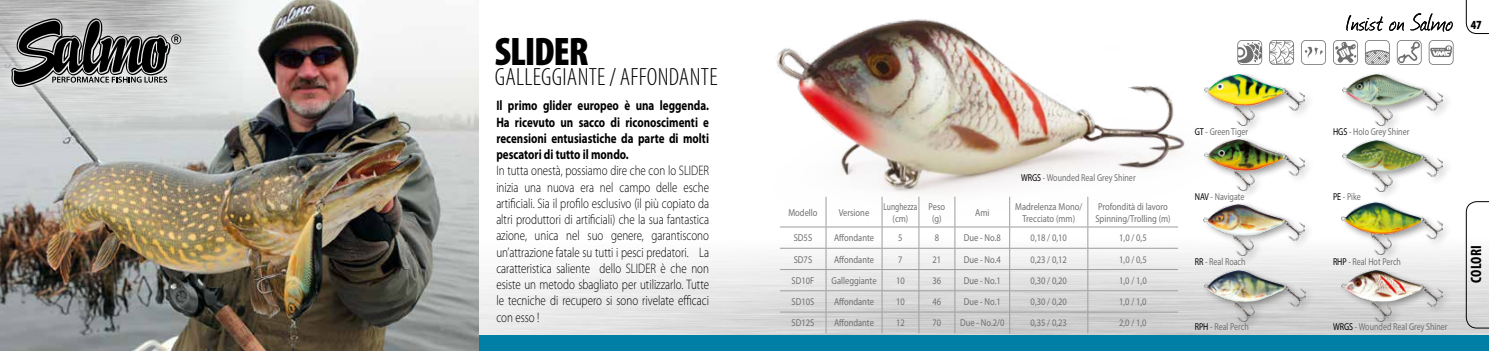
<style>
.page{position:relative;width:1489px;height:351px;background:#fff}
.page>*{position:absolute;margin:0;border:0;box-sizing:border-box;transform-origin:0 0}
.t1{font:900 condensed 40px "Myriad Pro";letter-spacing:-.03em;color:#000}
.t2{font:300 condensed 25px "Myriad Pro";letter-spacing:.01em;color:#000}
.t3{font:700 condensed 15px "Myriad Pro";letter-spacing:.02em;color:#000}
.t4{font:300 13.75px/16.2px "Myriad Pro";color:#000;text-align:justify;scale:.8 1}
.t5{font:700 13.75px/16.2px "Myriad Pro";color:#000;text-align:justify;scale:.8 1}
.t6{font:900 condensed 12.5px "Myriad Pro";color:#000}
.t7{font:10px/12px "Myriad Pro";color:#706f6f;text-align:center;scale:.85 1}
.t8{font:10px "Myriad Pro";color:#706f6f;scale:.8 1}
.t9{font:10px/12px "Myriad Pro";color:#706f6f;text-align:center;scale:.75 1}
.s1{color:#000}
</style>
<div class="page">
<img style="left:478px;top:237px;width:1010px;height:98px">
<svg style="left:1346px;top:15px;width:36px;height:16px"></svg>
<svg style="left:1389px;top:22px;width:14px;height:9px"></svg>
<svg style="left:1410px;top:13px;width:42px;height:19px"></svg>
<svg style="left:1465px;top:0;width:23px;height:34px"></svg>
<div style="left:0;top:335px;width:1488px;height:16px;background:#007fa6"></div>
<img style="left:0;top:0;width:478px;height:351px">
<img style="left:0;top:0;width:314px;height:326px">
<div style="left:0;top:3px;width:197px;height:100px;background:#fff;opacity:.75"></div>
<svg style="left:11px;top:18px;width:170px;height:69px;background:#787878"></svg>
<svg style="left:1465px;top:201px;width:23px;height:127px"></svg>
<svg style="left:1365px;top:40px;width:24px;height:25px"></svg>
<svg style="left:1396px;top:40px;width:25px;height:25px"></svg>
<svg style="left:1428px;top:40px;width:25px;height:25px"></svg>
<svg style="left:1237px;top:40px;width:24px;height:25px"></svg>
<svg style="left:1333px;top:40px;width:24px;height:25px"></svg>
<svg style="left:1301px;top:40px;width:24px;height:25px"></svg>
<svg style="left:1269px;top:40px;width:24px;height:25px"></svg>
<div style="left:1338px;top:267px;width:114px;height:64px;background:#000;opacity:.4"></div>
<img style="left:1341px;top:270px;width:101px;height:51px">
<div style="left:1200px;top:201px;width:113px;height:64px;background:#000;opacity:.4"></div>
<img style="left:1226px;top:204px;width:77px;height:51px">
<div style="left:1201px;top:267px;width:113px;height:64px;background:#000;opacity:.4"></div>
<img style="left:1204px;top:270px;width:100px;height:51px">
<div style="left:1338px;top:200px;width:114px;height:63px;background:#f3f3f3"></div>
<img style="left:1341px;top:203px;width:101px;height:51px">
<div style="left:1339px;top:137px;width:113px;height:64px;background:#fff"></div>
<img style="left:1342px;top:140px;width:100px;height:51px">
<div style="left:1201px;top:72px;width:113px;height:63px;background:#000;opacity:.4"></div>
<img style="left:1226px;top:74px;width:78px;height:51px">
<img style="left:1342px;top:74px;width:100px;height:51px">
<img style="left:1226px;top:139px;width:78px;height:51px">
<img style="left:733px;top:19px;width:493px;height:245px">
<hr style="left:825px;top:197px;width:1px;height:30px;background:#9d9d9c">
<hr style="left:881px;top:197px;width:1px;height:30px;background:#9d9d9c">
<hr style="left:918px;top:197px;width:1px;height:30px;background:#9d9d9c">
<hr style="left:954px;top:197px;width:1px;height:30px;background:#9d9d9c">
<hr style="left:1009px;top:197px;width:1px;height:30px;background:#9d9d9c">
<hr style="left:1087px;top:197px;width:1px;height:30px;background:#9d9d9c">
<hr style="left:780px;top:227px;width:46px;height:1px;background:#9d9d9c">
<hr style="left:826px;top:227px;width:56px;height:1px;background:#9d9d9c">
<hr style="left:882px;top:227px;width:36px;height:1px;background:#9d9d9c">
<hr style="left:918px;top:227px;width:36px;height:1px;background:#9d9d9c">
<hr style="left:954px;top:227px;width:55px;height:1px;background:#9d9d9c">
<hr style="left:1009px;top:227px;width:78px;height:1px;background:#9d9d9c">
<hr style="left:1087px;top:227px;width:90px;height:1px;background:#9d9d9c">
<hr style="left:780px;top:248px;width:46px;height:1px;background:#9d9d9c">
<hr style="left:826px;top:248px;width:56px;height:1px;background:#9d9d9c">
<hr style="left:882px;top:248px;width:36px;height:1px;background:#9d9d9c">
<hr style="left:918px;top:248px;width:36px;height:1px;background:#9d9d9c">
<hr style="left:954px;top:248px;width:55px;height:1px;background:#9d9d9c">
<hr style="left:1009px;top:248px;width:78px;height:1px;background:#9d9d9c">
<hr style="left:1087px;top:248px;width:90px;height:1px;background:#9d9d9c">
<hr style="left:780px;top:269px;width:46px;height:1px;background:#9d9d9c">
<hr style="left:826px;top:269px;width:56px;height:1px;background:#9d9d9c">
<hr style="left:882px;top:269px;width:36px;height:1px;background:#9d9d9c">
<hr style="left:918px;top:269px;width:36px;height:1px;background:#9d9d9c">
<hr style="left:954px;top:269px;width:55px;height:1px;background:#9d9d9c">
<hr style="left:1009px;top:269px;width:78px;height:1px;background:#9d9d9c">
<hr style="left:1087px;top:269px;width:90px;height:1px;background:#9d9d9c">
<hr style="left:780px;top:290px;width:46px;height:1px;background:#9d9d9c">
<hr style="left:826px;top:290px;width:56px;height:1px;background:#9d9d9c">
<hr style="left:882px;top:290px;width:36px;height:1px;background:#9d9d9c">
<hr style="left:918px;top:290px;width:36px;height:1px;background:#9d9d9c">
<hr style="left:954px;top:290px;width:55px;height:1px;background:#9d9d9c">
<hr style="left:1009px;top:290px;width:78px;height:1px;background:#9d9d9c">
<hr style="left:1087px;top:290px;width:90px;height:1px;background:#9d9d9c">
<hr style="left:780px;top:312px;width:46px;height:1px;background:#9d9d9c">
<hr style="left:826px;top:312px;width:56px;height:1px;background:#9d9d9c">
<svg style="left:825px;top:227px;width:1px;height:106px"></svg>
<hr style="left:882px;top:312px;width:36px;height:1px;background:#9d9d9c">
<svg style="left:881px;top:227px;width:1px;height:106px"></svg>
<hr style="left:918px;top:312px;width:36px;height:1px;background:#9d9d9c">
<svg style="left:918px;top:227px;width:1px;height:106px"></svg>
<hr style="left:954px;top:312px;width:55px;height:1px;background:#9d9d9c">
<svg style="left:954px;top:227px;width:1px;height:106px"></svg>
<hr style="left:1009px;top:312px;width:78px;height:1px;background:#9d9d9c">
<svg style="left:1009px;top:227px;width:1px;height:106px"></svg>
<hr style="left:1087px;top:312px;width:90px;height:1px;background:#9d9d9c">
<svg style="left:1087px;top:227px;width:1px;height:106px"></svg>
<h1 class="t1" style="left:495px;top:30px;width:95px">SLIDER</h1>
<h2 class="t2" style="left:495px;top:62px;width:224px">GALLEGGIANTE / AFFONDANTE</h2>
<p class="t5" style="left:496px;top:98px;width:267px">Il primo glider europeo è una leggenda.<br>Ha ricevuto un sacco di riconoscimenti e recensioni entusiastiche da parte di molti pescatori di tutto il mondo.</p>
<p class="t4" style="left:496px;top:163px;width:267px">In tutta onestà, possiamo dire che con lo SLIDER inizia una nuova era nel campo delle esche artificiali. Sia il profilo esclusivo (il più copiato da altri produttori di artificiali) che la sua fantastica azione, unica nel suo genere, garantiscono un’attrazione fatale su tutti i pesci predatori. La caratteristica saliente dello SLIDER è che non esiste un metodo sbagliato per utilizzarlo. Tutte le tecniche di recupero si sono rivelate efficaci con esso !</p>
<p class="t8" style="left:1020px;top:172px;width:145px"><span class="s1">WRGS</span> - Wounded Real Grey Shiner</p>
<p class="t7" style="left:788px;top:206px;width:36px">Modello</p>
<p class="t7" style="left:838px;top:206px;width:37px">Versione</p>
<p class="t9" style="left:883px;top:200px;width:47px">Lunghezza (cm)</p>
<p class="t7" style="left:928px;top:200px;width:21px">Peso (g)</p>
<p class="t7" style="left:975px;top:206px;width:18px">Ami</p>
<p class="t7" style="left:1015px;top:200px;width:80px">Madrelenza Mono/<br>Trecciato (mm)</p>
<p class="t7" style="left:1095px;top:200px;width:90px;text-align:left">Profondità di lavoro<br>Spinning/Trolling (m)</p>
<p class="t7" style="left:793px;top:232px;width:23px">SD5S</p>
<p class="t7" style="left:834px;top:232px;width:49px">Affondante</p>
<p class="t7" style="left:898px;top:232px;width:7px">5</p>
<p class="t7" style="left:934px;top:232px;width:7px">8</p>
<p class="t7" style="left:963px;top:232px;width:45px">Due - No.8</p>
<p class="t7" style="left:1030px;top:232px;width:44px">0,18 / 0,10</p>
<p class="t7" style="left:1119px;top:232px;width:34px">1,0 / 0,5</p>
<p class="t7" style="left:793px;top:253px;width:23px">SD7S</p>
<p class="t7" style="left:834px;top:253px;width:49px">Affondante</p>
<p class="t7" style="left:898px;top:253px;width:7px">7</p>
<p class="t7" style="left:932px;top:253px;width:12px">21</p>
<p class="t7" style="left:963px;top:253px;width:45px">Due - No.4</p>
<p class="t7" style="left:1030px;top:253px;width:44px">0,23 / 0,12</p>
<p class="t7" style="left:1119px;top:253px;width:34px">1,0 / 0,5</p>
<p class="t7" style="left:791px;top:274px;width:28px">SD10F</p>
<p class="t7" style="left:831px;top:274px;width:55px">Galleggiante</p>
<p class="t7" style="left:896px;top:274px;width:12px">10</p>
<p class="t7" style="left:932px;top:274px;width:12px">36</p>
<p class="t7" style="left:963px;top:274px;width:45px">Due - No.1</p>
<p class="t7" style="left:1030px;top:274px;width:44px">0,30 / 0,20</p>
<p class="t7" style="left:1119px;top:274px;width:34px">1,0 / 1,0</p>
<p class="t7" style="left:791px;top:296px;width:28px">SD10S</p>
<p class="t7" style="left:834px;top:296px;width:49px">Affondante</p>
<p class="t7" style="left:896px;top:296px;width:12px">10</p>
<p class="t7" style="left:932px;top:296px;width:12px">46</p>
<p class="t7" style="left:963px;top:296px;width:45px">Due - No.1</p>
<p class="t7" style="left:1030px;top:296px;width:44px">0,30 / 0,20</p>
<p class="t7" style="left:1119px;top:296px;width:34px">1,0 / 1,0</p>
<p class="t7" style="left:791px;top:317px;width:28px">SD12S</p>
<p class="t7" style="left:834px;top:317px;width:49px">Affondante</p>
<p class="t7" style="left:896px;top:317px;width:12px">12</p>
<p class="t7" style="left:932px;top:317px;width:12px">70</p>
<p class="t7" style="left:960px;top:317px;width:54px">Due - No.2/0</p>
<p class="t7" style="left:1030px;top:317px;width:44px">0,35 / 0,23</p>
<p class="t7" style="left:1119px;top:317px;width:34px">2,0 / 1,0</p>
<p class="t8" style="left:1194px;top:125px;width:68px"><span class="s1">GT</span> - Green Tiger</p>
<p class="t8" style="left:1194px;top:190px;width:64px"><span class="s1">NAV</span> - Navigate</p>
<p class="t8" style="left:1194px;top:255px;width:65px"><span class="s1">RR</span> - Real Roach</p>
<p class="t8" style="left:1194px;top:320px;width:69px"><span class="s1">RPH</span> - Real Perch</p>
<p class="t6" style="left:1470px;top:18px;width:13px">47</p>
<p class="t8" style="left:1332px;top:126px;width:97px"><span class="s1">HGS</span> - Holo Grey Shiner</p>
<p class="t8" style="left:1332px;top:190px;width:36px"><span class="s1">PE</span> - Pike</p>
<p class="t8" style="left:1332px;top:255px;width:86px"><span class="s1">RHP</span> - Real Hot Perch</p>
<p class="t8" style="left:1332px;top:320px;width:145px"><span class="s1">WRGS</span> - Wounded Real Grey Shiner</p>
<p class="t3" style="left:1466px;top:283px;width:39px;rotate:-90deg">COLORI</p>
</div>
